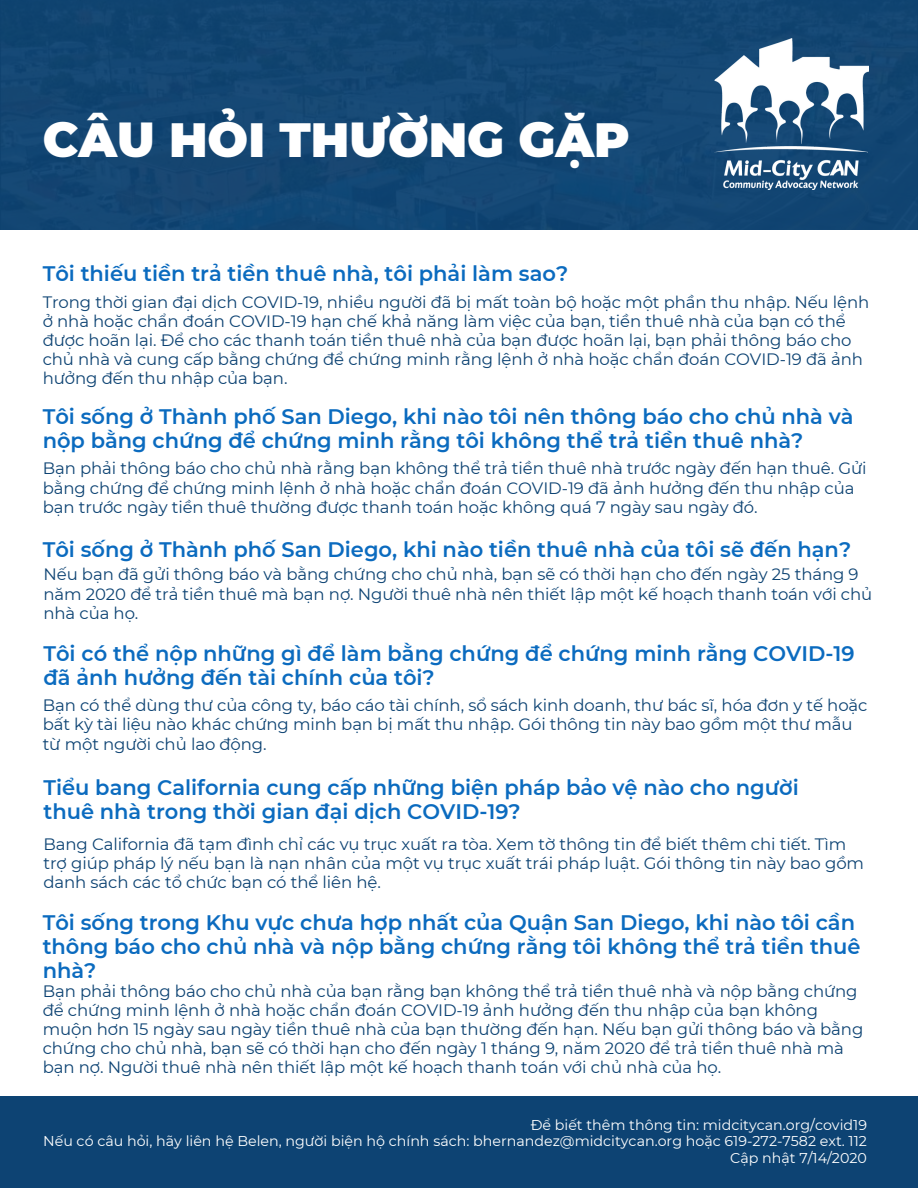
<style>
.page{position:relative;width:918px;height:1188px;background:#fff}
.page>*{position:absolute;margin:0;border:0;box-sizing:border-box;transform-origin:0 0}
.t1{font:900 48px "Montserrat";color:#fff}
.t2{font:600 21px/24.5px "Montserrat";color:#0b6bbf}
.t3{font:16.5px/19px "Montserrat";letter-spacing:-.005em;color:#0d4373}
.t4{font:14.25px/16px "Montserrat";color:#fff;text-align:right}
</style>
<div class="page">
<div style="left:0;top:0;width:918px;height:230px;background:#134672"></div>
<img style="left:715px;top:38px;width:154px;height:151px">
<div style="left:0;top:1096px;width:918px;height:92px;background:#0d4373"></div>
<h1 class="t1" style="left:43px;top:111px;width:589px">CÂU HỎI THƯỜNG GẶP</h1>
<p class="t2" style="left:43px;top:261px;width:527px">Tôi thiếu tiền trả tiền thuê nhà, tôi phải làm sao?</p>
<p class="t3" style="left:43px;top:292px;width:828px">Trong thời gian đại dịch COVID-19, nhiều người đã bị mất toàn bộ hoặc một phần thu nhập. Nếu lệnh ở nhà hoặc chẩn đoán COVID-19 hạn chế khả năng làm việc của bạn, tiền thuê nhà của bạn có thể được hoãn lại. Để cho các thanh toán tiền thuê nhà của bạn được hoãn lại, bạn phải thông báo cho chủ nhà và cung cấp bằng chứng để chứng minh rằng lệnh ở nhà hoặc chẩn đoán COVID-19 đã ảnh hưởng đến thu nhập của bạn.</p>
<p class="t2" style="left:43px;top:404px;width:812px">Tôi sống ở Thành phố San Diego, khi nào tôi nên thông báo cho chủ nhà và nộp bằng chứng để chứng minh rằng tôi không thể trả tiền thuê nhà?</p>
<p class="t3" style="left:43px;top:459px;width:826px">Bạn phải thông báo cho chủ nhà rằng bạn không thể trả tiền thuê nhà trước ngày đến hạn thuê. Gửi bằng chứng để chứng minh lệnh ở nhà hoặc chẩn đoán COVID-19 đã ảnh hưởng đến thu nhập của bạn trước ngày tiền thuê thường được thanh toán hoặc không quá 7 ngày sau ngày đó.</p>
<p class="t2" style="left:43px;top:537px;width:810px">Tôi sống ở Thành phố San Diego, khi nào tiền thuê nhà của tôi sẽ đến hạn?</p>
<p class="t3" style="left:43px;top:565px;width:830px">Nếu bạn đã gửi thông báo và bằng chứng cho chủ nhà, bạn sẽ có thời hạn cho đến ngày 25 tháng 9 năm 2020 để trả tiền thuê mà bạn nợ. Người thuê nhà nên thiết lập một kế hoạch thanh toán với chủ nhà của họ.</p>
<p class="t2" style="left:43px;top:641px;width:813px">Tôi có thể nộp những gì để làm bằng chứng để chứng minh rằng COVID-19 đã ảnh hưởng đến tài chính của tôi?</p>
<p class="t3" style="left:43px;top:696px;width:826px">Bạn có thể dùng thư của công ty, báo cáo tài chính, sổ sách kinh doanh, thư bác sĩ, hóa đơn y tế hoặc bất kỳ tài liệu nào khác chứng minh bạn bị mất thu nhập. Gói thông tin này bao gồm một thư mẫu từ một người chủ lao động.</p>
<p class="t2" style="left:43px;top:775px;width:757px">Tiểu bang California cung cấp những biện pháp bảo vệ nào cho người thuê nhà trong thời gian đại dịch COVID-19?</p>
<p class="t3" style="left:43px;top:834px;width:822px">Bang California đã tạm đình chỉ các vụ trục xuất ra tòa. Xem tờ thông tin để biết thêm chi tiết. Tìm trợ giúp pháp lý nếu bạn là nạn nhân của một vụ trục xuất trái pháp luật. Gói thông tin này bao gồm danh sách các tổ chức bạn có thể liên hệ.</p>
<p class="t2" style="left:43px;top:910px;width:819px">Tôi sống trong Khu vực chưa hợp nhất của Quận San Diego, khi nào tôi cần thông báo cho chủ nhà và nộp bằng chứng rằng tôi không thể trả tiền thuê nhà?</p>
<p class="t3" style="left:43px;top:981px;width:822px">Bạn phải thông báo cho chủ nhà của bạn rằng bạn không thể trả tiền thuê nhà và nộp bằng chứng để chứng minh lệnh ở nhà hoặc chẩn đoán COVID-19 ảnh hưởng đến thu nhập của bạn không muộn hơn 15 ngày sau ngày tiền thuê nhà của bạn thường đến hạn. Nếu bạn gửi thông báo và bằng chứng cho chủ nhà, bạn sẽ có thời hạn cho đến ngày 1 tháng 9, năm 2020 để trả tiền thuê nhà mà bạn nợ. Người thuê nhà nên thiết lập một kế hoạch thanh toán với chủ nhà của họ.</p>
<p class="t4" style="left:43px;top:1117px;width:825px">Để biết thêm thông tin: midcitycan.org/covid19<br>Nếu có câu hỏi, hãy liên hệ Belen, người biện hộ chính sách: bhernandez@midcitycan.org hoặc 619-272-7582 ext. 112<br>Cập nhật 7/14/2020</p>
</div>
